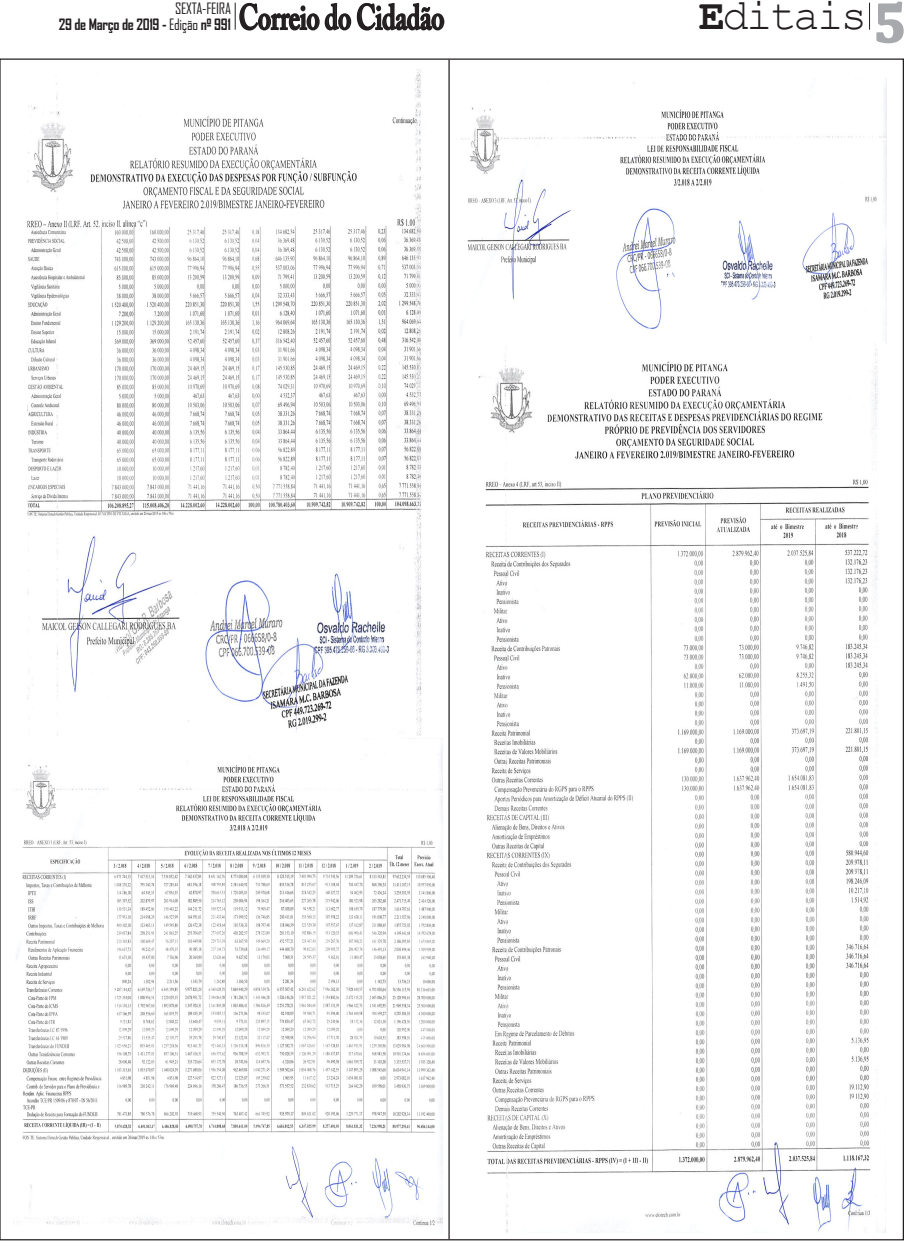
<style>
.page{position:relative;width:904px;height:1241px;background:#fff}
.page>*{position:absolute;margin:0;border:0;box-sizing:border-box;transform-origin:0 0}
.t1{font:700 56px "Cambria";color:#a8a9ad}
.t2{font:43.88px "Courier New";letter-spacing:-.06em;color:#231f20}
.t3{font:600 35.38px "Adobe Caslon Pro";letter-spacing:-.01em;color:#231f20;scale:.73 1}
.t4{font:700 15px "Agency FB";letter-spacing:-.02em;color:#231f20}
.t5{font:15px "Agency FB";letter-spacing:-.02em;color:#231f20}
.s1{font-weight:400}
.s2{font-weight:700}
</style>
<div class="page">
<hr style="left:448px;top:60px;width:1px;height:1178px;background:#231f20">
<svg style="left:869px;top:1px;width:35px;height:43px"></svg>
<svg style="left:235px;top:2px;width:210px;height:29px"></svg>
<img style="left:27px;top:69px;width:395px;height:666px">
<img style="left:13px;top:749px;width:429px;height:477px">
<img style="left:461px;top:82px;width:425px;height:253px">
<img style="left:478px;top:347px;width:401px;height:885px">
<p class="t5" style="left:175px;top:-1px;width:57px">SEXTA-FEIRA</p>
<p class="t4" style="left:59px;top:15px;width:174px">29 de Março de 2019 - <span class="s1">Edição</span> nº 991</p>
<p class="t3" style="left:239px;top:-4px;width:283px">Correio do Cidadão</p>
<p class="t2" style="left:698px;top:-12px;width:170px"><span class="s2">E</span>ditais</p>
<p class="t1" style="left:873px;top:-11px;width:35px">5</p>
</div>
